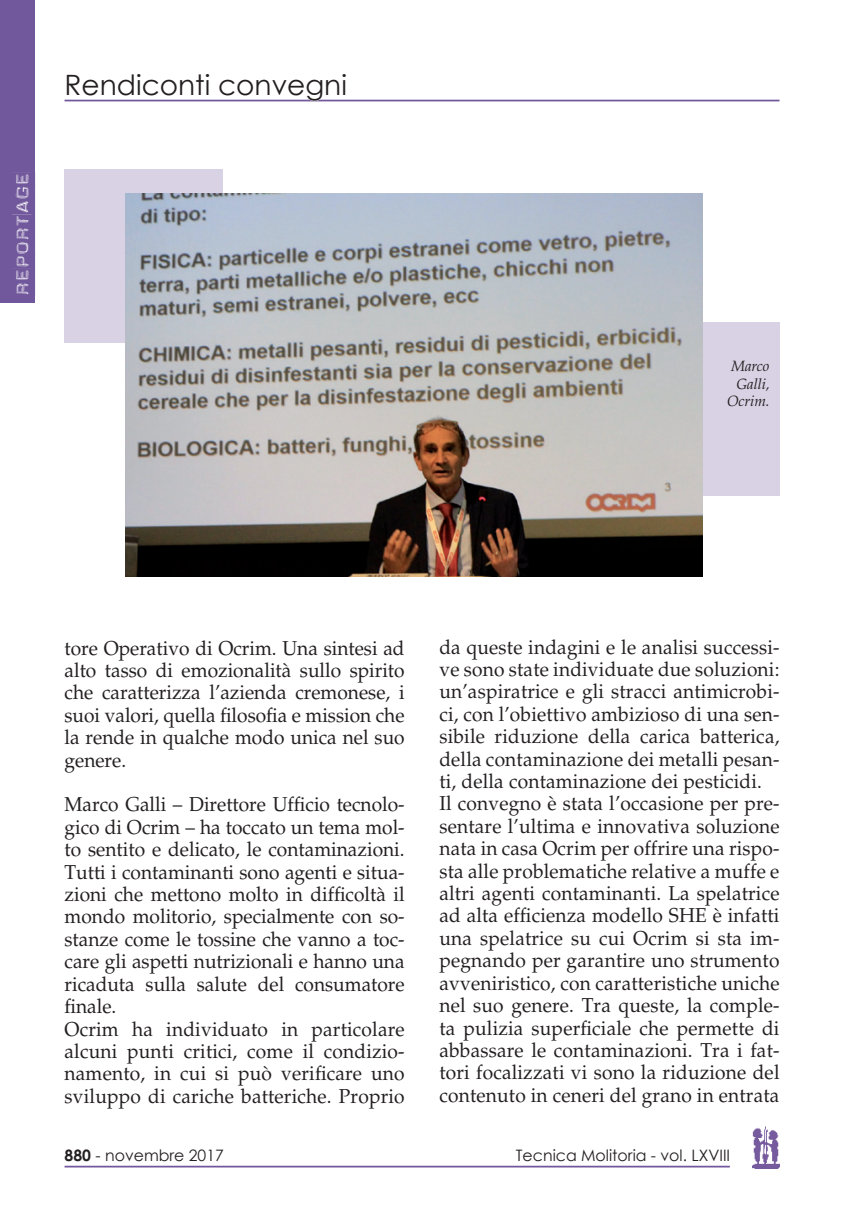
<style>
.page{position:relative;width:854px;height:1211px;background:#fff}
.page>*{position:absolute;margin:0;border:0;box-sizing:border-box;transform-origin:0 0}
.t1{font:35px "Dymo";color:#71579b}
.t2{font:28px "Century Gothic";color:#231f20}
.t3{font:20.12px/22.4px "Palatino LT Std";letter-spacing:.01em;color:#231f20;scale:.95 1}
.t4{font:15.75px "Century Gothic";color:#231f20}
.t5{font:italic 14.88px/17.5px "Palatino LT Std";letter-spacing:-.005em;color:#231f20;text-align:right}
.s1{font-weight:700}
</style>
<div class="page">
<hr style="left:64px;top:100px;width:715px;height:1px;background:#71579b">
<svg style="left:218px;top:99px;width:129px;height:3px"></svg>
<hr style="left:64px;top:1165px;width:665px;height:2px;background:#71579b">
<img style="left:752px;top:1126px;width:27px;height:42px">
<div style="left:0;top:0;width:35px;height:303px;background:#71579b"></div>
<div style="left:12px;top:172px;width:19px;height:124px;background:#fff"></div>
<div style="left:541px;top:322px;width:238px;height:174px;background:#d9d2e5"></div>
<div style="left:64px;top:169px;width:159px;height:173px;background:#d9d2e5"></div>
<img style="left:126px;top:193px;width:576px;height:384px">
<h1 class="t1" style="left:4px;top:296px;width:125px;rotate:-90deg">REPORTAGE</h1>
<h2 class="t2" style="left:64px;top:67px;width:284px">Rendiconti convegni</h2>
<p class="t5" style="left:726px;top:358px;width:44px">Marco<br>Galli,<br>Ocrim.</p>
<p class="t3" style="left:64px;top:637px;width:359px;text-align:justify">tore Operativo di Ocrim. Una sintesi ad alto tasso di emozionalità sullo spirito che caratterizza l’azienda cremonese, i suoi valori, quella filosofia e mission che la rende in qualche modo unica nel suo genere.</p>
<p class="t3" style="left:64px;top:793px;width:359px">Marco Galli – Direttore Ufficio tecnolo&shy;gico di Ocrim – ha toccato un tema mol&shy;to sentito e delicato, le contaminazioni.<br>Tutti i contaminanti sono agenti e situa&shy;zioni che mettono molto in difficoltà il mondo molitorio, specialmente con so&shy;stanze come le tossine che vanno a toc&shy;care gli aspetti nutrizionali e hanno una ricaduta sulla salute del consumatore finale.<br>Ocrim ha individuato in particolare alcuni punti critici, come il condizio&shy;namento, in cui si può verificare uno sviluppo di cariche batteriche. Proprio</p>
<p class="t3" style="left:439px;top:636px;width:359px">da queste indagini e le analisi successi&shy;ve sono state individuate due soluzioni: un’aspiratrice e gli stracci antimicrobi&shy;ci, con l’obiettivo ambizioso di una sen&shy;sibile riduzione della carica batterica, della contaminazione dei metalli pesan&shy;ti, della contaminazione dei pesticidi.<br>Il convegno è stata l’occasione per pre&shy;sentare l’ultima e innovativa soluzione nata in casa Ocrim per offrire una rispo&shy;sta alle problematiche relative a muffe e altri agenti contaminanti. La spelatrice ad alta efficienza modello SHE è infatti una spelatrice su cui Ocrim si sta im&shy;pegnando per garantire uno strumento avveniristico, con caratteristiche uniche nel suo genere. Tra queste, la comple&shy;ta pulizia superficiale che permette di abbassare le contaminazioni. Tra i fat&shy;tori focalizzati vi sono la riduzione del contenuto in ceneri del grano in entrata</p>
<p class="t4" style="left:64px;top:1145px;width:161px"><span class="s1">880</span> - novembre 2017</p>
<p class="t4" style="left:515px;top:1145px;width:216px">Tecnica Molitoria - vol. LXVIII</p>
</div>
